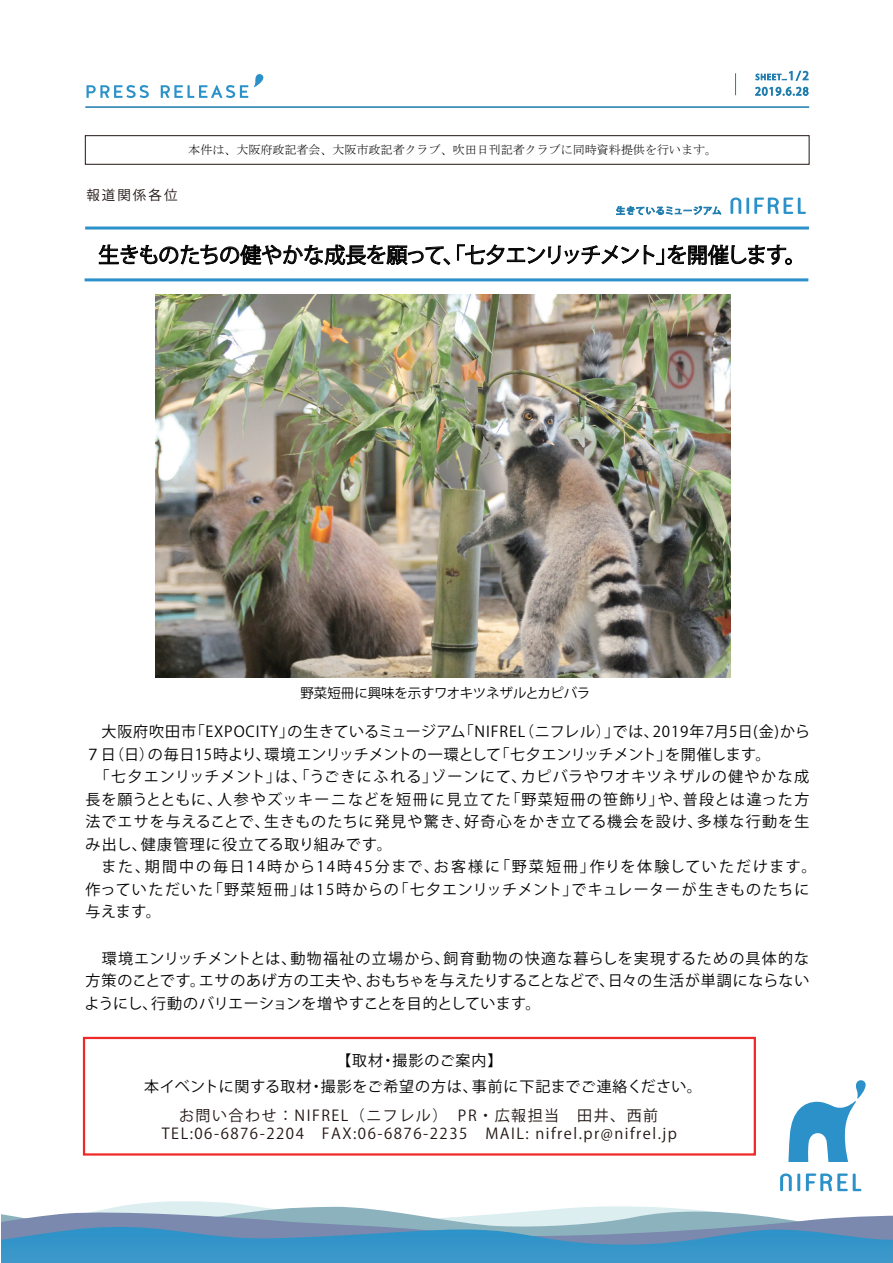
<style>
.page{position:relative;width:893px;height:1263px;background:#fff}
.page>*{position:absolute;margin:0;border:0;box-sizing:border-box;transform-origin:0 0}
.t1{font:21px "Koz Go Pr 6 N";letter-spacing:-.035em;color:#030303}
.t2{font:15px/22.5px "Koz Go Pr 6 N";letter-spacing:.06em;color:#030303;text-align:justify}
.t3{font:15px/22.5px "Koz Go Pr 6 N";letter-spacing:.025em;color:#030303}
.t4{font:15px/22.5px "Koz Go Pr 6 N";letter-spacing:.1em;color:#030303}
.t5{font:15px/17.7px "Koz Go Pr 6 N";letter-spacing:.1em;color:#211613;text-align:center}
.t6{font:13.5px "Koz Go Pr 6 N";letter-spacing:-.02em;color:#030303}
.t7{font:13.5px "Koz Go Pr 6 N Medium 90 ms RKSJ H";letter-spacing:.15em;color:#211613}
.t8{font:12px "MS Mincho";color:#060303}
</style>
<div class="page">
<svg style="left:755px;top:71px;width:53px;height:10px"></svg>
<svg style="left:755px;top:87px;width:53px;height:9px"></svg>
<svg style="left:735px;top:73px;width:1px;height:22px"></svg>
<hr style="left:85px;top:106px;width:724px;height:2px;background:#227eae">
<div style="left:85px;top:135px;width:724px;height:30px;border:1px solid #211613"></div>
<svg style="left:616px;top:205px;width:105px;height:10px"></svg>
<hr style="left:85px;top:278px;width:723px;height:3px;background:#2b91c8">
<hr style="left:85px;top:227px;width:724px;height:3px;background:#2b91c8">
<svg style="left:730px;top:198px;width:76px;height:16px"></svg>
<svg style="left:99px;top:245px;width:351px;height:20px"></svg>
<svg style="left:457px;top:244px;width:335px;height:21px"></svg>
<svg style="left:788px;top:1080px;width:78px;height:82px"></svg>
<svg style="left:780px;top:1173px;width:20px;height:18px"></svg>
<svg style="left:806px;top:1173px;width:55px;height:18px"></svg>
<svg style="left:112px;top:1201px;width:554px;height:7px"></svg>
<svg style="left:1px;top:1208px;width:892px;height:19px"></svg>
<svg style="left:1px;top:1227px;width:892px;height:36px;background:#4694c3"></svg>
<svg style="left:87px;top:85px;width:62px;height:13px"></svg>
<svg style="left:161px;top:85px;width:87px;height:13px"></svg>
<svg style="left:254px;top:74px;width:10px;height:13px"></svg>
<div style="left:83px;top:1037px;width:673px;height:118px;border:2px solid #ee2928"></div>
<img style="left:156px;top:294px;width:574px;height:384px">
<p class="t8" style="left:188px;top:144px;width:530px">本件は、大阪府政記者会、大阪市政記者クラブ、吹田日刊記者クラブに同時資料提供を行います。</p>
<p class="t7" style="left:86px;top:187px;width:93px">報道関係各位</p>
<h1 class="t1" style="left:98px;top:243px;width:709px">生きものたちの健やかな成長を願って、「七夕エンリッチメント」を開催します。</h1>
<p class="t6" style="left:300px;top:685px;width:291px">野菜短冊に興味を示すワオキツネザルとカピバラ</p>
<p class="t3" style="left:86px;top:721px;width:726px;text-indent:16px">大阪府吹田市「EXPOCITY」の生きているミュージアム「NIFREL（ニフレル）」では、2019年7月5日(金)から<br>７日（日）の毎日15時より、環境エンリッチメントの一環として「七夕エンリッチメント」を開催します。</p>
<p class="t2" style="left:86px;top:766px;width:725px;text-indent:9px">「七夕エンリッチメント」は、「うごきにふれる」ゾーンにて、カピバラやワオキツネザルの健やかな成長を願うとともに、人参やズッキーニなどを短冊に見立てた「野菜短冊の笹飾り」や、普段とは違った方法でエサを与えることで、生きものたちに発見や驚き、好奇心をかき立てる機会を設け、多様な行動を生み出し、健康管理に役立てる取り組みです。</p>
<p class="t4" style="left:86px;top:856px;width:732px;text-indent:16px">また、期間中の毎日14時から14時45分まで、お客様に「野菜短冊」作りを体験していただけます。作っていただいた「野菜短冊」は15時からの「七夕エンリッチメント」でキュレーターが生きものたちに与えます。</p>
<p class="t2" style="left:85px;top:947px;width:726px">　環境エンリッチメントとは、動物福祉の立場から､飼育動物の快適な暮らしを実現するための具体的な方策のことです。エサのあげ方の工夫や、おもちゃを与えたりすることなどで、日々の生活が単調にならないようにし、行動のバリエーションを増やすことを目的としています。</p>
<p class="t2" style="left:336px;top:1049px;width:168px">【取材・撮影のご案内】</p>
<p class="t2" style="left:144px;top:1076px;width:559px">本イベントに関する取材・撮影をご希望の方は、事前に下記までご連絡ください。</p>
<p class="t5" style="left:162px;top:1107px;width:517px">お問い合わせ：NIFREL（ニフレル）　PR・広報担当　田井、西前<br>TEL:06-6876-2204　FAX:06-6876-2235　MAIL: nifrel.pr@nifrel.jp</p>
</div>
